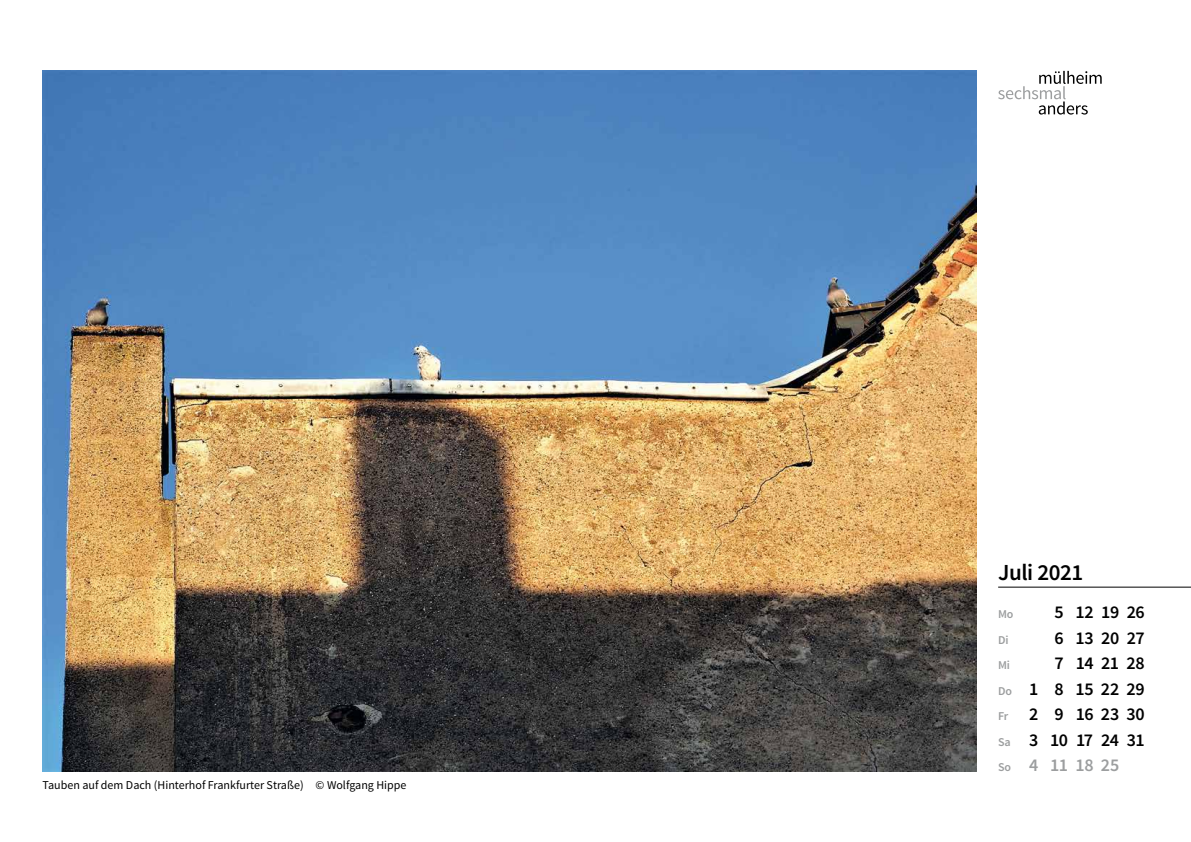
<style>
.page{position:relative;width:1191px;height:842px;background:#fff}
.page>*{position:absolute;margin:0;border:0;box-sizing:border-box;transform-origin:0 0}
.t1{font:600 23px "Source Sans Pro";letter-spacing:-.02em;color:#000}
.t2{font:600 18px/25.5px "Source Sans Pro";letter-spacing:-.015em;color:#000;text-align:justify}
.t3{font:12px "Source Sans Pro";color:#000}
.t4{font:600 12px "Source Sans Pro";color:#9c9e9f}
.s1{font-size:12px;color:#9c9e9f}
.s2{color:#9c9e9f}
</style>
<div class="page">
<hr style="left:998px;top:587px;width:193px;height:1px;background:#000">
<svg style="left:998px;top:71px;width:103px;height:44px"></svg>
<img style="left:43px;top:71px;width:933px;height:700px">
<p class="t3" style="left:43px;top:777px;width:365px">Tauben auf dem Dach (Hinterhof Frankfurter Straße) © Wolfgang Hippe</p>
<p class="t1" style="left:998px;top:558px;width:86px">Juli 2021</p>
<p class="t4" style="left:998px;top:606px;width:17px">Mo</p>
<p class="t2" style="left:1054px;top:600px;width:92px">5 12 19 26</p>
<p class="t4" style="left:998px;top:632px;width:12px">Di</p>
<p class="t2" style="left:1054px;top:625px;width:92px">6 13 20 27</p>
<p class="t4" style="left:998px;top:657px;width:13px">Mi</p>
<p class="t2" style="left:998px;top:651px;width:148px;text-indent:56px">7 14 21 28<br><span class="s1">Do</span> 1 8 152229<br><span class="s1">Fr</span> 2 9 162330<br><span class="s1">Sa</span> 3 10 17 24 31<br><span class="s1">So</span> <span class="s2">4 11 18 25</span></p>
</div>
